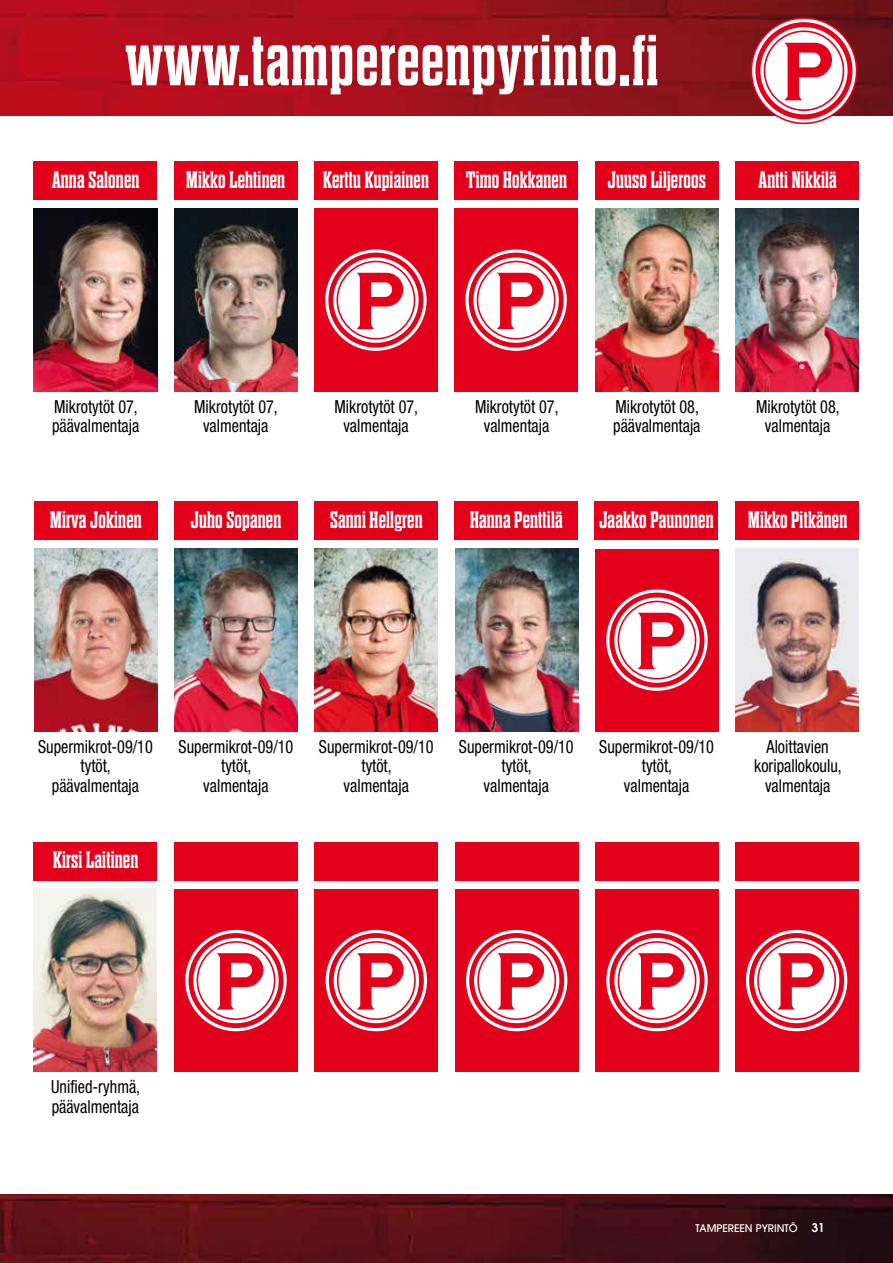
<style>
.page{position:relative;width:893px;height:1263px;background:#fff}
.page>*{position:absolute;margin:0;border:0;box-sizing:border-box;transform-origin:0 0}
.t1{font:700 72px "Dharma Slab E";letter-spacing:.02em;color:#fff}
.t2{font:700 24px "Dharma Slab E";letter-spacing:.01em;color:#fff;scale:.95 1}
.t3{font:condensed 18px/19.5px "Helvetica Neue";color:#000;text-align:center;scale:.9 1}
.t4{font:500 10.5px "ITC Avant Garde Std";color:#fff}
.s1{font-weight:600;font-size:12px}
</style>
<div class="page">
<img style="left:0;top:0;width:893px;height:115px">
<img style="left:0;top:1194px;width:893px;height:69px">
<div style="left:455px;top:889px;width:123px;height:183px;background:#e2001a"></div>
<div style="left:174px;top:889px;width:124px;height:183px;background:#e2001a"></div>
<svg style="left:465px;top:929px;width:103px;height:103px;fill:#fff"></svg>
<div style="left:464px;top:928px;width:105px;height:105px;border:2px solid #e2001a;border-radius:50%"></div>
<div style="left:477px;top:941px;width:79px;height:79px;border:2px solid #e2001a;border-radius:50%"></div>
<div style="left:469px;top:933px;width:95px;height:95px;border:5px solid #e2001a;border-radius:50%"></div>
<svg style="left:497px;top:953px;width:47px;height:56px"></svg>
<svg style="left:184px;top:929px;width:103px;height:103px;fill:#fff"></svg>
<div style="left:184px;top:928px;width:104px;height:105px;border:2px solid #e2001a;border-radius:50%"></div>
<div style="left:197px;top:941px;width:78px;height:79px;border:2px solid #e2001a;border-radius:50%"></div>
<div style="left:188px;top:933px;width:95px;height:95px;border:5px solid #e2001a;border-radius:50%"></div>
<svg style="left:217px;top:953px;width:47px;height:56px"></svg>
<div style="left:595px;top:889px;width:124px;height:183px;background:#e2001a"></div>
<div style="left:315px;top:889px;width:123px;height:183px;background:#e2001a"></div>
<svg style="left:605px;top:929px;width:103px;height:103px;fill:#fff"></svg>
<div style="left:605px;top:928px;width:104px;height:105px;border:2px solid #e2001a;border-radius:50%"></div>
<div style="left:618px;top:941px;width:78px;height:79px;border:2px solid #e2001a;border-radius:50%"></div>
<div style="left:609px;top:933px;width:95px;height:95px;border:5px solid #e2001a;border-radius:50%"></div>
<svg style="left:638px;top:953px;width:47px;height:56px"></svg>
<svg style="left:325px;top:929px;width:103px;height:103px;fill:#fff"></svg>
<div style="left:324px;top:928px;width:105px;height:105px;border:2px solid #e2001a;border-radius:50%"></div>
<div style="left:337px;top:941px;width:79px;height:79px;border:2px solid #e2001a;border-radius:50%"></div>
<div style="left:329px;top:933px;width:95px;height:95px;border:5px solid #e2001a;border-radius:50%"></div>
<svg style="left:357px;top:953px;width:47px;height:56px"></svg>
<div style="left:174px;top:842px;width:124px;height:38px;background:#e2001a"></div>
<div style="left:315px;top:842px;width:123px;height:38px;background:#e2001a"></div>
<div style="left:595px;top:842px;width:124px;height:38px;background:#e2001a"></div>
<div style="left:34px;top:842px;width:123px;height:38px;background:#e2001a"></div>
<img style="left:174px;top:209px;width:124px;height:183px">
<img style="left:34px;top:209px;width:123px;height:183px">
<div style="left:314px;top:209px;width:124px;height:183px;background:#e2001a"></div>
<svg style="left:324px;top:249px;width:103px;height:103px;fill:#fff"></svg>
<div style="left:324px;top:248px;width:104px;height:104px;border:2px solid #e2001a;border-radius:50%"></div>
<div style="left:336px;top:261px;width:79px;height:78px;border:2px solid #e2001a;border-radius:50%"></div>
<div style="left:328px;top:253px;width:95px;height:95px;border:5px solid #e2001a;border-radius:50%"></div>
<svg style="left:357px;top:272px;width:47px;height:57px"></svg>
<div style="left:174px;top:162px;width:123px;height:38px;background:#e2001a"></div>
<div style="left:314px;top:162px;width:124px;height:38px;background:#e2001a"></div>
<div style="left:34px;top:162px;width:123px;height:38px;background:#e2001a"></div>
<div style="left:735px;top:889px;width:123px;height:183px;background:#e2001a"></div>
<svg style="left:745px;top:929px;width:103px;height:103px;fill:#fff"></svg>
<div style="left:744px;top:928px;width:105px;height:105px;border:2px solid #e2001a;border-radius:50%"></div>
<div style="left:757px;top:941px;width:79px;height:79px;border:2px solid #e2001a;border-radius:50%"></div>
<div style="left:749px;top:933px;width:95px;height:95px;border:5px solid #e2001a;border-radius:50%"></div>
<svg style="left:777px;top:953px;width:47px;height:56px"></svg>
<div style="left:455px;top:842px;width:124px;height:38px;background:#e2001a"></div>
<div style="left:735px;top:842px;width:123px;height:38px;background:#e2001a"></div>
<img style="left:595px;top:208px;width:124px;height:183px">
<div style="left:454px;top:209px;width:124px;height:183px;background:#e2001a"></div>
<svg style="left:465px;top:249px;width:103px;height:103px;fill:#fff"></svg>
<div style="left:464px;top:248px;width:104px;height:104px;border:2px solid #e2001a;border-radius:50%"></div>
<div style="left:477px;top:261px;width:78px;height:78px;border:2px solid #e2001a;border-radius:50%"></div>
<div style="left:469px;top:253px;width:95px;height:95px;border:5px solid #e2001a;border-radius:50%"></div>
<svg style="left:497px;top:272px;width:47px;height:57px"></svg>
<div style="left:455px;top:162px;width:123px;height:38px;background:#e2001a"></div>
<div style="left:595px;top:162px;width:123px;height:38px;background:#e2001a"></div>
<img style="left:455px;top:549px;width:123px;height:182px">
<div style="left:595px;top:549px;width:124px;height:182px;background:#e2001a"></div>
<svg style="left:605px;top:589px;width:103px;height:103px;fill:#fff"></svg>
<div style="left:605px;top:588px;width:104px;height:104px;border:2px solid #e2001a;border-radius:50%"></div>
<div style="left:618px;top:601px;width:78px;height:78px;border:2px solid #e2001a;border-radius:50%"></div>
<div style="left:609px;top:593px;width:95px;height:95px;border:5px solid #e2001a;border-radius:50%"></div>
<svg style="left:638px;top:612px;width:47px;height:57px"></svg>
<div style="left:454px;top:502px;width:124px;height:38px;background:#e2001a"></div>
<div style="left:595px;top:502px;width:123px;height:38px;background:#e2001a"></div>
<img style="left:34px;top:549px;width:123px;height:182px">
<img style="left:174px;top:549px;width:124px;height:182px">
<img style="left:314px;top:549px;width:124px;height:182px">
<div style="left:174px;top:502px;width:124px;height:38px;background:#e2001a"></div>
<div style="left:315px;top:502px;width:123px;height:38px;background:#e2001a"></div>
<img style="left:736px;top:208px;width:123px;height:183px">
<div style="left:736px;top:162px;width:123px;height:38px;background:#e2001a"></div>
<div style="left:34px;top:502px;width:123px;height:38px;background:#e2001a"></div>
<img style="left:34px;top:889px;width:123px;height:183px">
<div style="left:736px;top:502px;width:123px;height:38px;background:#e2001a"></div>
<img style="left:736px;top:549px;width:123px;height:182px">
<svg style="left:751px;top:18px;width:106px;height:105px"></svg>
<div style="left:750px;top:17px;width:107px;height:107px;border:2px solid #e2001a;border-radius:50%"></div>
<div style="left:764px;top:30px;width:80px;height:81px;border:2px solid #e2001a;border-radius:50%"></div>
<div style="left:755px;top:22px;width:97px;height:97px;border:5px solid #e2001a;border-radius:50%"></div>
<svg style="left:784px;top:42px;width:48px;height:58px"></svg>
<h1 class="t1" style="left:126px;top:24px;width:534px">www.tampereenpyrinto.fi</h1>
<h2 class="t2" style="left:52px;top:168px;width:93px">Anna Salonen</h2>
<h2 class="t2" style="left:186px;top:168px;width:106px">Mikko Lehtinen</h2>
<h2 class="t2" style="left:323px;top:168px;width:113px">Kerttu Kupiainen</h2>
<h2 class="t2" style="left:466px;top:168px;width:108px">Timo Hokkanen</h2>
<h2 class="t2" style="left:608px;top:168px;width:105px">Juuso Liljeroos</h2>
<h2 class="t2" style="left:758px;top:168px;width:84px">Antti Nikkilä</h2>
<p class="t3" style="left:52px;top:396px;width:98px;text-align:left">Mikrotytöt 07, päävalmentaja</p>
<p class="t3" style="left:194px;top:396px;width:94px">Mikrotytöt 07, valmentaja</p>
<p class="t3" style="left:335px;top:396px;width:94px">Mikrotytöt 07, valmentaja</p>
<p class="t3" style="left:475px;top:396px;width:94px">Mikrotytöt 07, valmentaja</p>
<p class="t3" style="left:613px;top:396px;width:98px;text-align:left">Mikrotytöt 08, päävalmentaja</p>
<p class="t3" style="left:756px;top:396px;width:94px">Mikrotytöt 08, valmentaja</p>
<h2 class="t2" style="left:191px;top:508px;width:97px">Juho Sopanen</h2>
<h2 class="t2" style="left:330px;top:508px;width:99px">Sanni Hellgren</h2>
<h2 class="t2" style="left:50px;top:508px;width:98px">Mirva Jokinen</h2>
<h2 class="t2" style="left:748px;top:508px;width:106px">Mikko Pitkänen</h2>
<h2 class="t2" style="left:470px;top:508px;width:99px">Hanna Penttilä</h2>
<h2 class="t2" style="left:599px;top:508px;width:122px">Jaakko Paunonen</h2>
<p class="t3" style="left:38px;top:737px;width:129px">Supermikrot-09/10 tytöt, päävalmentaja</p>
<h2 class="t2" style="left:53px;top:848px;width:91px">Kirsi Laitinen</h2>
<p class="t3" style="left:179px;top:737px;width:129px">Supermikrot-09/10 tytöt,<br>valmentaja</p>
<p class="t3" style="left:319px;top:737px;width:129px">Supermikrot-09/10 tytöt,<br>valmentaja</p>
<p class="t3" style="left:459px;top:737px;width:129px">Supermikrot-09/10 tytöt,<br>valmentaja</p>
<p class="t3" style="left:599px;top:737px;width:129px">Supermikrot-09/10 tytöt,<br>valmentaja</p>
<p class="t3" style="left:754px;top:737px;width:99px">Aloittavien koripallokoulu, valmentaja</p>
<p class="t3" style="left:51px;top:1077px;width:100px;text-align:left">Unified-ryhmä, päävalmentaja</p>
<p class="t4" style="left:695px;top:1221px;width:131px">TAMPEREEN PYRINTÖ <span class="s1">31</span></p>
</div>
